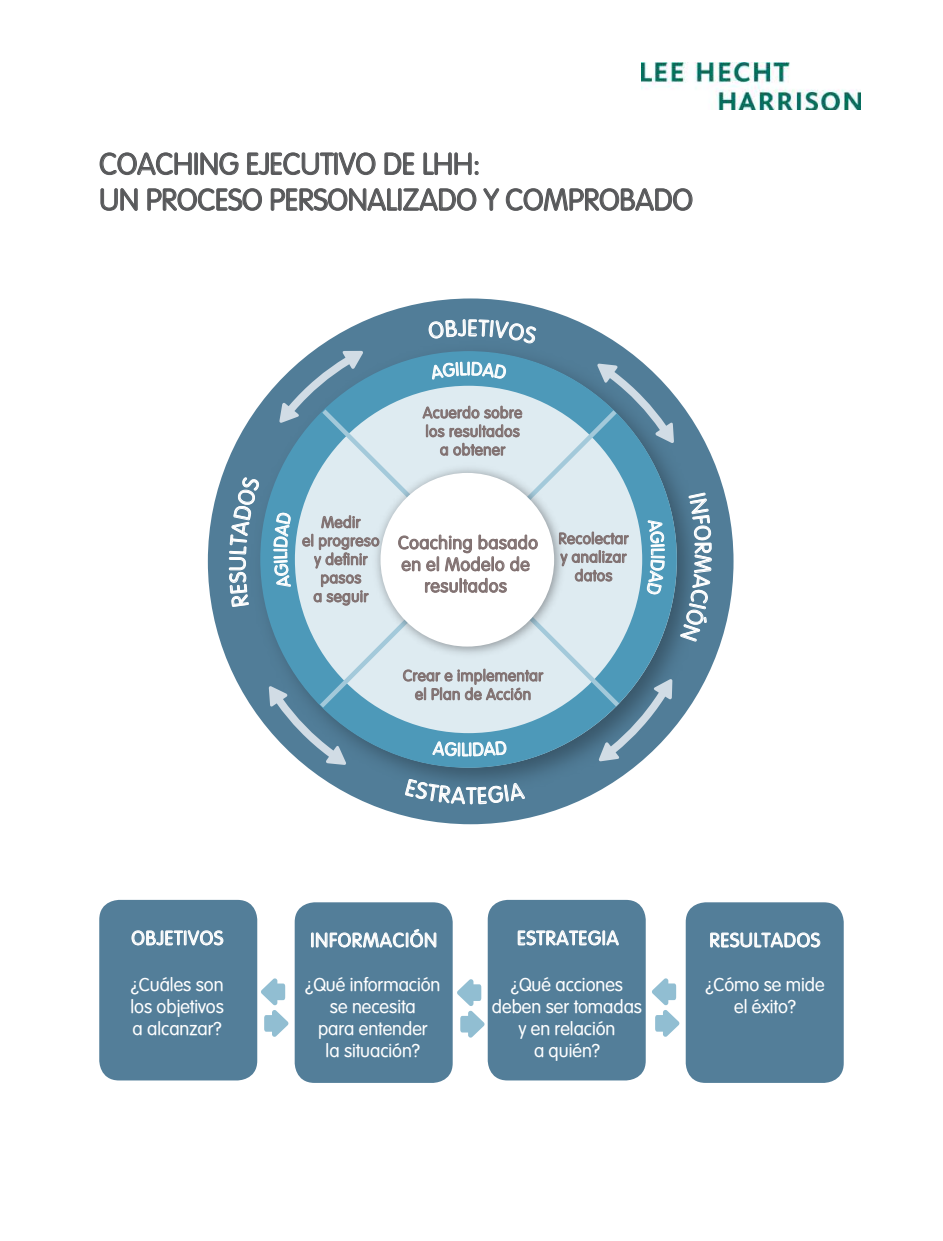
<style>
.page{position:relative;width:943px;height:1241px;background:#fff}
.page>*{position:absolute;margin:0;border:0;box-sizing:border-box;transform-origin:0 0}
.t1{font:29.75px/35.7px "VAG Rounded Lt Normal";color:#57585a}
.t2{font:22.4px "VAG Rounded Lt Normal";color:#fff}
.t3{font:19.25px "VAG Rounded Lt Normal";letter-spacing:.05em;color:#fff}
.t4{font:18.38px/21.9px "VAG Rounded Lt Normal";color:#fff;text-align:center}
.t5{font:18.03px/21.7px "VAG Rounded Lt Normal";letter-spacing:.025em;color:#807070;text-align:center}
.t6{font:18.03px "VAG Rounded Lt Normal";color:#fff}
.t7{font:15.4px/18.6px "VAG Rounded Lt Normal";letter-spacing:.025em;color:#807070;text-align:center}
</style>
<div class="page">
<svg style="left:99px;top:152px;width:93px;height:23px"></svg>
<div style="left:194px;top:153px;width:4px;height:22px;border:1px solid #57585a"></div>
<svg style="left:200px;top:152px;width:39px;height:23px"></svg>
<svg style="left:247px;top:152px;width:129px;height:23px"></svg>
<svg style="left:384px;top:152px;width:30px;height:23px"></svg>
<svg style="left:423px;top:152px;width:56px;height:23px"></svg>
<svg style="left:100px;top:188px;width:38px;height:23px"></svg>
<svg style="left:147px;top:188px;width:115px;height:23px"></svg>
<svg style="left:270px;top:188px;width:206px;height:23px"></svg>
<svg style="left:483px;top:188px;width:16px;height:23px"></svg>
<svg style="left:505px;top:188px;width:187px;height:23px"></svg>
<div style="left:208px;top:298px;width:525px;height:526px;background:#517d98;border-radius:50%"></div>
<img style="left:244px;top:335px;width:467px;height:466px">
<svg style="left:260px;top:351px;width:416px;height:416px"></svg>
<svg style="left:315px;top:405px;width:306px;height:307px"></svg>
<img style="left:368px;top:460px;width:201px;height:201px">
<div style="left:380px;top:473px;width:174px;height:173px;background:#fff;border-radius:50%"></div>
<svg style="left:398px;top:534px;width:140px;height:59px"></svg>
<div style="left:99px;top:899px;width:158px;height:181px;background:#537e99;border-radius:20px"></div>
<div style="left:295px;top:902px;width:157px;height:180px;background:#537e99;border-radius:20px"></div>
<div style="left:487px;top:899px;width:158px;height:181px;background:#537e99;border-radius:20px"></div>
<div style="left:685px;top:902px;width:158px;height:180px;background:#537e99;border-radius:20px"></div>
<svg style="left:131px;top:930px;width:93px;height:16px"></svg>
<div style="left:311px;top:932px;width:3px;height:15px;border:1px solid #fff"></div>
<svg style="left:315px;top:929px;width:122px;height:19px"></svg>
<svg style="left:517px;top:930px;width:102px;height:16px"></svg>
<svg style="left:710px;top:932px;width:110px;height:16px"></svg>
<svg style="left:261px;top:978px;width:27px;height:58px"></svg>
<svg style="left:457px;top:979px;width:27px;height:58px"></svg>
<svg style="left:652px;top:978px;width:27px;height:58px"></svg>
<img style="left:641px;top:63px;width:220px;height:47px">
<svg style="left:680px;top:492px;width:31px;height:149px"></svg>
<svg style="left:405px;top:777px;width:119px;height:27px"></svg>
<svg style="left:229px;top:476px;width:31px;height:135px"></svg>
<svg style="left:422px;top:319px;width:115px;height:99px"></svg>
<svg style="left:273px;top:512px;width:18px;height:76px"></svg>
<svg style="left:646px;top:518px;width:18px;height:77px"></svg>
<svg style="left:432px;top:739px;width:74px;height:23px"></svg>
<h1 class="t1" style="left:99px;top:146px;width:595px">COACHING EJECUTIVO DE LHH:<br>UN PROCESO PERSONALIZADO Y COMPROBADO</h1>
<p class="t6" style="left:467px;top:358px;width:5px">I</p>
<p class="t2" style="left:225px;top:571px;width:16px;rotate:-90deg">U</p>
<p class="t7" style="left:423px;top:403px;width:101px">Acuerdo sobre los resultados a obtener</p>
<p class="t7" style="left:302px;top:513px;width:79px">Medir<br>el progreso y definir pasos<br>a seguir</p>
<p class="t5" style="left:398px;top:531px;width:141px">Coaching basado en el Modelo de resultados</p>
<p class="t7" style="left:558px;top:529px;width:71px">Recolectar y analizar datos</p>
<p class="t7" style="left:403px;top:666px;width:142px">Crear e implementar el Plan de Acción</p>
<p class="t6" style="left:457px;top:739px;width:12px">IL</p>
<p class="t2" style="left:466px;top:782px;width:11px">T</p>
<p class="t3" style="left:131px;top:926px;width:93px">OBJETIVOS</p>
<p class="t3" style="left:310px;top:928px;width:128px">INFORMACIÓN</p>
<p class="t3" style="left:517px;top:926px;width:103px">ESTRATEGIA</p>
<p class="t3" style="left:709px;top:928px;width:112px">RESULTADOS</p>
<p class="t4" style="left:130px;top:973px;width:95px;text-align:justify">¿Cuáles son los objetivos a alcanzar?</p>
<p class="t4" style="left:305px;top:973px;width:137px">¿Qué información se necesita<br>para entender<br>la situación?</p>
<p class="t4" style="left:492px;top:973px;width:152px">¿Qué acciones deben ser tomadas y en relación<br>a quién?</p>
<p class="t4" style="left:705px;top:973px;width:121px">¿Cómo se mide el éxito?</p>
</div>
